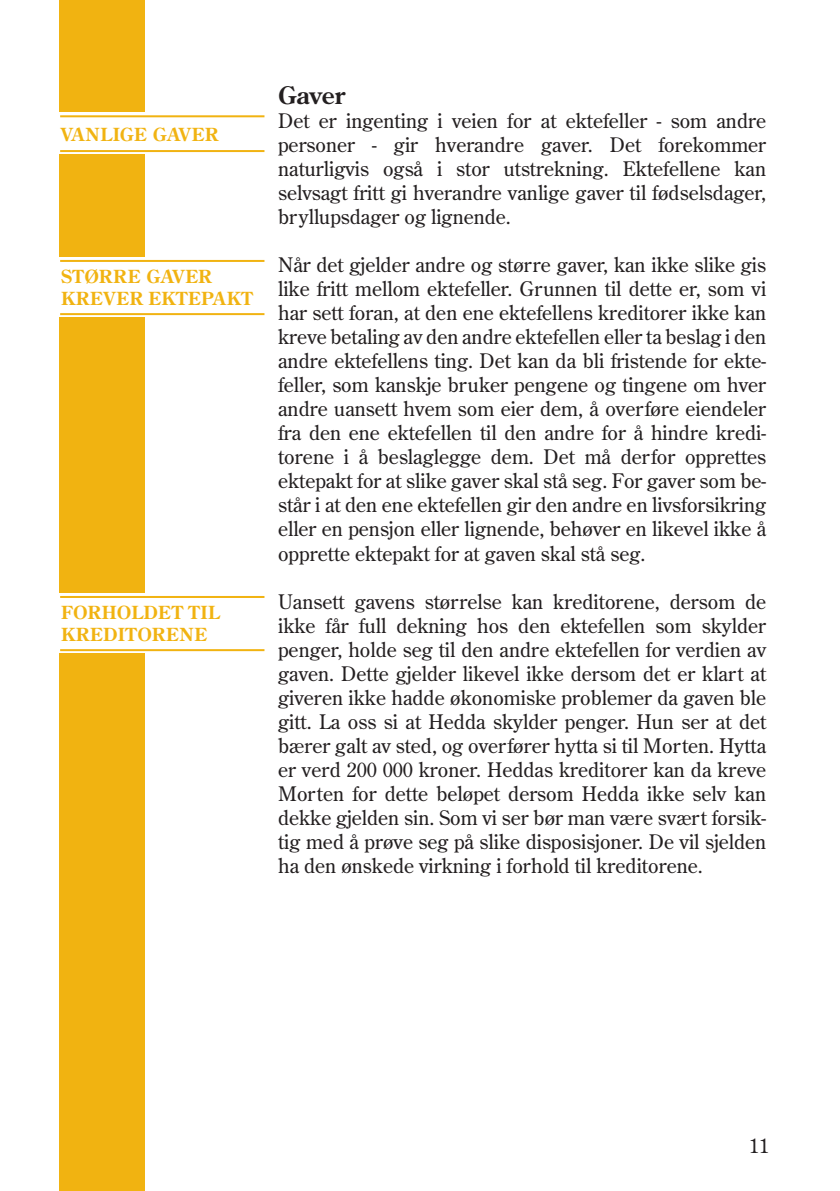
<style>
.page{position:relative;width:840px;height:1191px;background:#fff}
.page>*{position:absolute;margin:0;border:0;box-sizing:border-box;transform-origin:0 0}
.t1{font:700 24px "Century Old Style";color:#231f20}
.t2{font:20px/24px "Century Old Style";color:#231f20;text-align:justify}
.t3{font:700 18px/21.6px "Century Old Style";letter-spacing:.04em;color:#f1b311}
</style>
<div class="page">
<div style="left:60px;top:0;width:85px;height:1191px;background:#f1b311"></div>
<div style="left:55px;top:112px;width:196px;height:42px;background:#fff"></div>
<hr style="left:60px;top:115px;width:204px;height:2px;background:#f1b311">
<hr style="left:60px;top:150px;width:204px;height:2px;background:#f1b311">
<div style="left:55px;top:593px;width:196px;height:59px;background:#fff"></div>
<hr style="left:60px;top:596px;width:204px;height:2px;background:#f1b311">
<hr style="left:60px;top:649px;width:204px;height:2px;background:#f1b311">
<div style="left:55px;top:257px;width:214px;height:60px;background:#fff"></div>
<hr style="left:60px;top:260px;width:204px;height:2px;background:#f1b311">
<hr style="left:60px;top:313px;width:204px;height:2px;background:#f1b311">
<p class="t3" style="left:61px;top:123px;width:158px">VANLIGE GAVER</p>
<p class="t3" style="left:61px;top:265px;width:193px">STØRRE GAVER<br>KREVER EKTEPAKT</p>
<p class="t3" style="left:61px;top:601px;width:160px">FORHOLDET TIL<br>KREDITORENE</p>
<p class="t1" style="left:278px;top:80px;width:68px">Gaver</p>
<p class="t2" style="left:278px;top:108px;width:489px">Det er ingenting i veien for at ektefeller - som andre personer - gir hverandre gaver. Det forekommer naturligvis også i stor utstrekning. Ektefellene kan selvsagt fritt gi hverandre vanlige gaver til fødselsdager, bryllupsdager og lignende.</p>
<p class="t2" style="left:278px;top:252px;width:489px">Når det gjelder andre og større gaver, kan ikke slike gis like fritt mellom ektefeller. Grunnen til dette er, som vi har sett foran, at den ene ektefellens kreditorer ikke kan kreve betaling av den andre ektefellen eller ta beslag i den andre ektefellens ting. Det kan da bli fristende for ekte&shy;feller, som kanskje bruker pengene og tingene om hver andre uansett hvem som eier dem, å overføre eiendeler fra den ene ektefellen til den andre for å hindre kredi&shy;torene i å beslaglegge dem. Det må derfor opprettes ektepakt for at slike gaver skal stå seg. For gaver som be&shy;står i at den ene ektefellen gir den andre en livsforsikring eller en pensjon eller lignende, behøver en likevel ikke å opprette ektepakt for at gaven skal stå seg.</p>
<p class="t2" style="left:278px;top:588px;width:489px">Uansett gavens størrelse kan kreditorene, dersom de ikke får full dekning hos den ektefellen som skylder penger, holde seg til den andre ektefellen for verdien av gaven. Dette gjelder likevel ikke dersom det er klart at giveren ikke hadde økonomiske problemer da gaven ble gitt. La oss si at Hedda skylder penger. Hun ser at det bærer galt av sted, og overfører hytta si til Morten. Hytta er verd 200 000 kroner. Heddas kreditorer kan da kreve Morten for dette beløpet dersom Hedda ikke selv kan dekke gjelden sin. Som vi ser bør man være svært forsik&shy;tig med å prøve seg på slike disposisjoner. De vil sjelden ha den ønskede virkning i forhold til kreditorene.</p>
<p class="t2" style="left:748px;top:1133px;width:21px">11</p>
</div>
